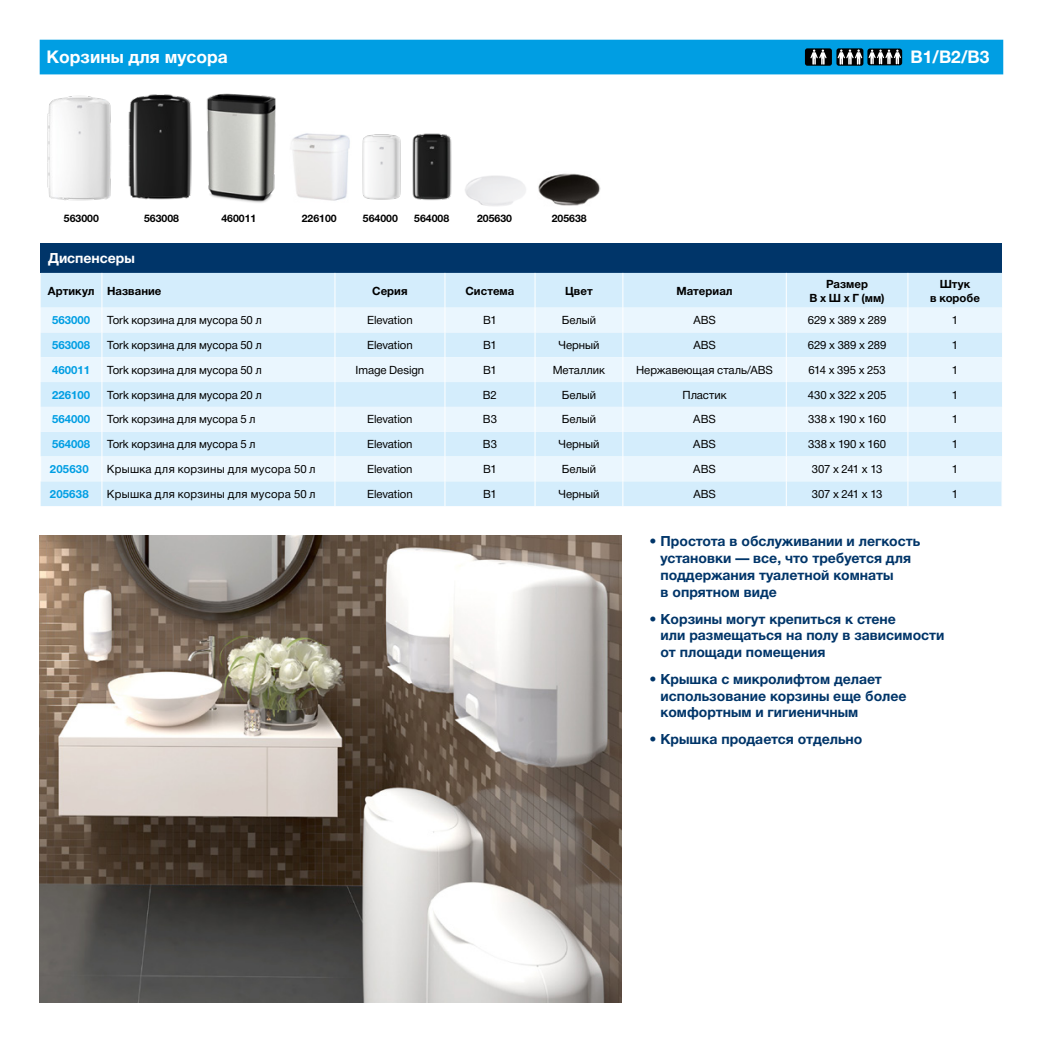
<style>
.page{position:relative;width:1042px;height:1042px;background:#fff}
.page>*{position:absolute;margin:0;border:0;box-sizing:border-box;transform-origin:0 0}
.t1{font:700 17.5px "Helvetica Neue Cyr";color:#fff}
.t2{font:700 14px/16.8px "Helvetica Neue Cyr";color:#003569}
.t3{font:700 14px "Helvetica Neue Cyr";color:#fff}
.t4{font:11.38px "Helvetica Neue Cyr";letter-spacing:-.005em;color:#000}
.t5{font:700 11.38px/13.7px "Helvetica Neue Cyr";color:#000;text-align:center}
.t6{font:11.38px "Helvetica Neue Cyr";letter-spacing:.02em;color:#000}
.t7{font:700 11.38px "Helvetica Neue Cyr";color:#009ee3}
.t8{font:700 10.5px "Helvetica Neue Cyr";color:#000}
</style>
<div class="page">
<img style="left:40px;top:536px;width:581px;height:466px">
<div style="left:40px;top:40px;width:963px;height:34px;background:#009ee3"></div>
<img style="left:465px;top:175px;width:61px;height:31px">
<img style="left:206px;top:93px;width:70px;height:110px">
<img style="left:412px;top:133px;width:40px;height:67px">
<img style="left:362px;top:134px;width:39px;height:66px">
<img style="left:128px;top:94px;width:64px;height:106px">
<img style="left:47px;top:96px;width:64px;height:105px">
<img style="left:292px;top:133px;width:58px;height:68px">
<img style="left:538px;top:173px;width:63px;height:33px">
<div style="left:41px;top:243px;width:961px;height:30px;background:#003569"></div>
<div style="left:41px;top:273px;width:961px;height:233px;background:#d4edfc"></div>
<svg style="left:41px;top:308px;width:961px;height:173px;fill:#eaf6fe"></svg>
<hr style="left:102px;top:273px;width:1px;height:35px;background:#fff">
<hr style="left:335px;top:273px;width:1px;height:35px;background:#fff">
<hr style="left:445px;top:273px;width:1px;height:35px;background:#fff">
<hr style="left:535px;top:273px;width:1px;height:35px;background:#fff">
<hr style="left:622px;top:273px;width:1px;height:35px;background:#fff">
<hr style="left:786px;top:273px;width:1px;height:35px;background:#fff">
<hr style="left:907px;top:273px;width:1px;height:35px;background:#fff">
<svg style="left:1001px;top:481px;width:1px;height:25px"></svg>
<svg style="left:102px;top:308px;width:1px;height:198px"></svg>
<svg style="left:335px;top:308px;width:1px;height:198px"></svg>
<svg style="left:445px;top:308px;width:1px;height:198px"></svg>
<svg style="left:535px;top:308px;width:1px;height:198px"></svg>
<svg style="left:622px;top:308px;width:1px;height:198px"></svg>
<svg style="left:786px;top:308px;width:1px;height:198px"></svg>
<svg style="left:907px;top:308px;width:1px;height:198px"></svg>
<h1 class="t1" style="left:47px;top:47px;width:183px">Корзины для мусора</h1>
<h1 class="t1" style="left:910px;top:47px;width:80px">B1/B2/B3</h1>
<p class="t8" style="left:64px;top:213px;width:37px">563000</p>
<p class="t8" style="left:144px;top:213px;width:37px">563008</p>
<p class="t8" style="left:221px;top:213px;width:37px">460011</p>
<p class="t8" style="left:302px;top:213px;width:37px">226100</p>
<p class="t8" style="left:363px;top:213px;width:37px">564000</p>
<p class="t8" style="left:414px;top:213px;width:37px">564008</p>
<p class="t8" style="left:477px;top:213px;width:37px">205630</p>
<p class="t8" style="left:552px;top:213px;width:37px">205638</p>
<p class="t3" style="left:48px;top:250px;width:88px">Диспенсеры</p>
<p class="t5" style="left:48px;top:284px;width:115px">Артикул Название</p>
<p class="t5" style="left:372px;top:284px;width:37px">Серия</p>
<p class="t5" style="left:465px;top:284px;width:50px">Система</p>
<p class="t5" style="left:565px;top:284px;width:29px">Цвет</p>
<p class="t5" style="left:676px;top:284px;width:58px">Материал</p>
<p class="t5" style="left:809px;top:277px;width:76px">Размер<br>В x Ш x Г (мм)</p>
<p class="t5" style="left:930px;top:277px;width:51px">Штук<br>в коробе</p>
<p class="t7" style="left:52px;top:314px;width:39px">563000</p>
<p class="t4" style="left:107px;top:314px;width:156px">Tork корзина для мусора 50 л</p>
<p class="t4" style="left:367px;top:314px;width:47px">Elevation</p>
<p class="t4" style="left:483px;top:314px;width:15px">B1</p>
<p class="t4" style="left:562px;top:314px;width:36px">Белый</p>
<p class="t4" style="left:693px;top:314px;width:24px">ABS</p>
<p class="t4" style="left:808px;top:314px;width:80px">629 x 389 x 289</p>
<p class="t4" style="left:952px;top:314px;width:8px">1</p>
<p class="t7" style="left:52px;top:339px;width:39px">563008</p>
<p class="t4" style="left:107px;top:339px;width:156px">Tork корзина для мусора 50 л</p>
<p class="t4" style="left:367px;top:339px;width:47px">Elevation</p>
<p class="t4" style="left:483px;top:339px;width:15px">B1</p>
<p class="t4" style="left:558px;top:339px;width:42px">Черный</p>
<p class="t4" style="left:693px;top:339px;width:24px">ABS</p>
<p class="t4" style="left:808px;top:339px;width:80px">629 x 389 x 289</p>
<p class="t4" style="left:952px;top:339px;width:8px">1</p>
<p class="t7" style="left:52px;top:363px;width:39px">460011</p>
<p class="t4" style="left:107px;top:363px;width:156px">Tork корзина для мусора 50 л</p>
<p class="t4" style="left:356px;top:363px;width:70px">Image Design</p>
<p class="t4" style="left:483px;top:363px;width:15px">B1</p>
<p class="t4" style="left:553px;top:363px;width:54px">Металлик</p>
<p class="t4" style="left:636px;top:363px;width:138px">Нержавеющая сталь/ABS</p>
<p class="t4" style="left:808px;top:363px;width:79px">614 x 395 x 253</p>
<p class="t4" style="left:952px;top:363px;width:8px">1</p>
<p class="t7" style="left:52px;top:388px;width:39px">226100</p>
<p class="t4" style="left:107px;top:388px;width:156px">Tork корзина для мусора 20 л</p>
<p class="t4" style="left:483px;top:388px;width:15px">B2</p>
<p class="t4" style="left:562px;top:388px;width:36px">Белый</p>
<p class="t4" style="left:682px;top:388px;width:46px">Пластик</p>
<p class="t4" style="left:808px;top:388px;width:80px">430 x 322 x 205</p>
<p class="t4" style="left:952px;top:388px;width:8px">1</p>
<p class="t7" style="left:52px;top:413px;width:39px">564000</p>
<p class="t4" style="left:107px;top:413px;width:150px">Tork корзина для мусора 5 л</p>
<p class="t4" style="left:367px;top:413px;width:47px">Elevation</p>
<p class="t4" style="left:483px;top:413px;width:16px">B3</p>
<p class="t4" style="left:562px;top:413px;width:36px">Белый</p>
<p class="t4" style="left:693px;top:413px;width:24px">ABS</p>
<p class="t4" style="left:808px;top:413px;width:79px">338 x 190 x 160</p>
<p class="t4" style="left:952px;top:413px;width:8px">1</p>
<p class="t7" style="left:52px;top:438px;width:39px">564008</p>
<p class="t4" style="left:107px;top:438px;width:150px">Tork корзина для мусора 5 л</p>
<p class="t4" style="left:367px;top:438px;width:47px">Elevation</p>
<p class="t4" style="left:483px;top:438px;width:16px">B3</p>
<p class="t4" style="left:558px;top:438px;width:42px">Черный</p>
<p class="t4" style="left:693px;top:438px;width:24px">ABS</p>
<p class="t4" style="left:808px;top:438px;width:79px">338 x 190 x 160</p>
<p class="t4" style="left:952px;top:438px;width:8px">1</p>
<p class="t7" style="left:50px;top:463px;width:40px">205630</p>
<p class="t6" style="left:107px;top:463px;width:210px">Крышка для корзины для мусора 50 л</p>
<p class="t4" style="left:367px;top:463px;width:47px">Elevation</p>
<p class="t4" style="left:483px;top:463px;width:15px">B1</p>
<p class="t4" style="left:562px;top:463px;width:36px">Белый</p>
<p class="t4" style="left:693px;top:463px;width:24px">ABS</p>
<p class="t4" style="left:812px;top:463px;width:72px">307 x 241 x 13</p>
<p class="t4" style="left:952px;top:463px;width:8px">1</p>
<p class="t7" style="left:50px;top:487px;width:40px">205638</p>
<p class="t6" style="left:107px;top:487px;width:210px">Крышка для корзины для мусора 50 л</p>
<p class="t4" style="left:367px;top:487px;width:47px">Elevation</p>
<p class="t4" style="left:483px;top:487px;width:15px">B1</p>
<p class="t4" style="left:558px;top:487px;width:42px">Черный</p>
<p class="t4" style="left:693px;top:487px;width:24px">ABS</p>
<p class="t4" style="left:812px;top:487px;width:72px">307 x 241 x 13</p>
<p class="t4" style="left:952px;top:487px;width:8px">1</p>
<p class="t2" style="left:660px;top:533px;width:261px;text-indent:-11px">• Простота в обслуживании и легкость установки — все, что требуется для поддержания туалетной комнаты<br>в опрятном виде</p>
<p class="t2" style="left:660px;top:610px;width:285px;text-indent:-11px">• Корзины могут крепиться к стене<br>или размещаться на полу в зависимости от площади помещения</p>
<p class="t2" style="left:660px;top:670px;width:247px;text-indent:-11px">• Крышка с микролифтом делает использование корзины еще более комфортным и гигиеничным</p>
<p class="t2" style="left:649px;top:731px;width:214px">• Крышка продается отдельно</p>
</div>
